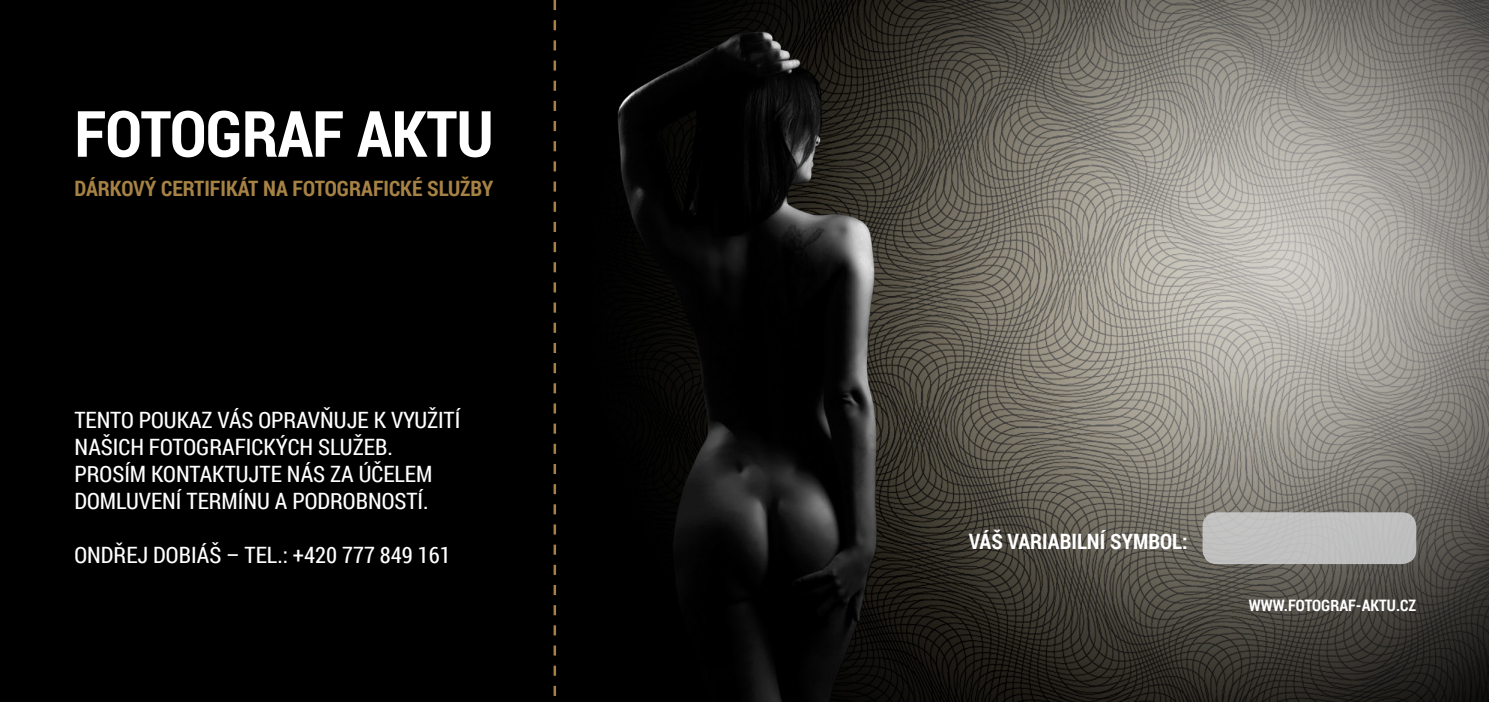
<style>
.page{position:relative;width:1489px;height:702px;background:#fff}
.page>*{position:absolute;margin:0;border:0;box-sizing:border-box;transform-origin:0 0}
.t1{font:700 64px "Roboto Condensed";letter-spacing:-.01em;color:#fff}
.t2{font:22.5px/27px "Roboto Condensed";color:#fff}
.t3{font:700 21.25px "Roboto Condensed";color:#a68245}
.t4{font:700 21.25px "Roboto Condensed";color:#fff}
.t5{font:700 15.75px "Roboto Condensed";color:#fff}
</style>
<div class="page">
<img style="left:0;top:0;width:1488px;height:701px">
<div style="left:1202px;top:512px;width:214px;height:52px;background:#c0c1c0;border-radius:14px"></div>
<svg style="left:553px;top:0;width:3px;height:702px;background:#43341c"></svg>
<p class="t1" style="left:74px;top:89px;width:420px">FOTOGRAF AKTU</p>
<p class="t3" style="left:74px;top:173px;width:420px">DÁRKOVÝ CERTIFIKÁT NA FOTOGRAFICKÉ SLUŽBY</p>
<p class="t2" style="left:74px;top:406px;width:387px">TENTO POUKAZ VÁS OPRAVŇUJE K VYUŽITÍ<br>NAŠICH FOTOGRAFICKÝCH SLUŽEB.</p>
<p class="t2" style="left:74px;top:460px;width:359px">PROSÍM KONTAKTUJTE NÁS ZA ÚČELEM<br>DOMLUVENÍ TERMÍNU A PODROBNOSTÍ.</p>
<p class="t2" style="left:74px;top:541px;width:378px">ONDŘEJ DOBIÁŠ – TEL.: +420 777 849 161</p>
<p class="t4" style="left:968px;top:526px;width:220px">VÁŠ VARIABILNÍ SYMBOL:</p>
<p class="t5" style="left:1248px;top:594px;width:169px">WWW.FOTOGRAF-AKTU.CZ</p>
</div>
